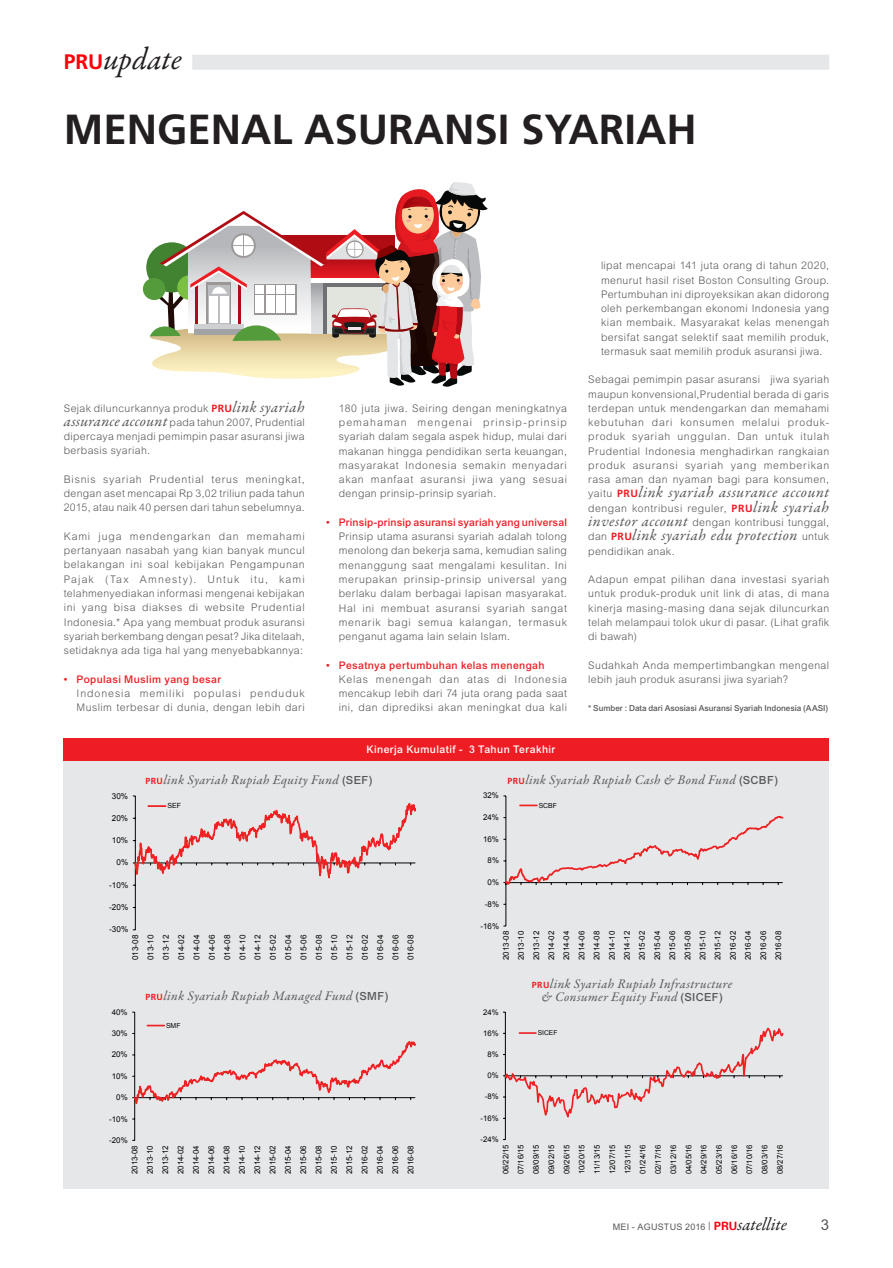
<style>
.page{position:relative;width:893px;height:1268px;background:#fff}
.page>*{position:absolute;margin:0;border:0;box-sizing:border-box;transform-origin:0 0}
.t1{font:700 42px "Frutiger LT Std";color:#231f20}
.t2{font:italic 31.5px "Garamond Premr Pro";letter-spacing:-.005em;color:#231f20}
.Body_Text_3_Kolom{font:italic 15.75px "Garamond Premr Pro";letter-spacing:.03em;color:#57585a}
.t3{font:15px "Arial MT Std";color:#57585a}
.Body_Text_3_Kolom-2{font:italic 13.2px "Garamond Premr Pro";letter-spacing:.03em;color:#57585a}
.Body_Text_3_Kolom-3{font:300 10.5px/14.2px "Arial MT Std";letter-spacing:.04em;color:#57585a;text-align:justify}
.t4{font:500 10.5px "Arial MT Std";letter-spacing:.025em;color:#ee1d23}
.Body_Text_3_Kolom-4{font:300 10.5px/14.2px "Arial MT Std";letter-spacing:.075em;color:#57585a}
.Body_Text_3_Kolom-5{font:500 10.5px "Arial MT Std";letter-spacing:.04em;color:#fff}
.t5{font:9px "Arial MT Std";letter-spacing:.03em;color:#57585a}
.Body_Text_1_Kolom{font:500 8.25px "Arial MT Std";letter-spacing:-.005em;color:#57585a}
.t6{font:8.1px/15.3px "Arial";color:#040503;text-align:justify}
.t7{font:7.95px/15.3px "Arial";color:#040503;text-align:justify}
.t8{font:7.8px/15.3px "Arial";color:#040503;text-align:justify}
.t9{font:7.05px "Arial";color:#040503}
.t10{font:6.9px "Arial";color:#040503}
.t11{font:6.75px "Arial";color:#040503}
.s1{font-family:"Frutiger LT Std";font-weight:700;font-style:normal;font-size:21px;color:#fe000b}
.s2{font-family:"Frutiger LT Std";font-weight:700;color:#ee1d23}
.s3{font-family:"Garamond Premr Pro";font-weight:400;font-style:italic;font-size:15.75px}
.s4{font-family:"Arial MT Std";font-weight:300;font-style:normal;font-size:10.5px}
.s5{font-family:"Frutiger LT Std";font-weight:700;font-style:normal;font-size:10.5px;color:#ee1d23}
.s6{font-family:"Frutiger LT Std";font-weight:700;font-style:normal;font-size:8.85px;color:#ee1d23}
.s7{font-family:"Arial MT Std";font-weight:500;font-style:normal;font-size:11.25px}
.s8{font-family:"Proxima Nova";font-size:12px}
.s9{font-family:"Univers";font-weight:700;font-size:12px;color:#fe000b}
.s10{font-family:"Garamond Premr Pro";font-style:italic;font-size:18px;color:#231f20}
</style>
<div class="page">
<div style="left:192px;top:55px;width:637px;height:15px;background:#e6e7e9"></div>
<svg style="left:142px;top:182px;width:346px;height:205px"></svg>
<div style="left:64px;top:760px;width:765px;height:428px;background:#e6e7e9"></div>
<div style="left:64px;top:738px;width:765px;height:22px;background:#ee1d23"></div>
<hr style="left:135px;top:795px;width:1px;height:134px;background:#040503">
<svg style="left:133px;top:795px;width:283px;height:115px"></svg>
<hr style="left:134px;top:1011px;width:1px;height:129px;background:#040503">
<svg style="left:132px;top:1024px;width:284px;height:86px"></svg>
<hr style="left:506px;top:795px;width:1px;height:130px;background:#040503">
<svg style="left:503px;top:814px;width:281px;height:73px"></svg>
<svg style="left:520px;top:804px;width:17px;height:2px"></svg>
<hr style="left:505px;top:1011px;width:1px;height:128px;background:#040503">
<svg style="left:503px;top:1019px;width:281px;height:104px"></svg>
<p class="t2" style="left:64px;top:40px;width:119px"><span class="s1">PRU</span>update</p>
<p class="t1" style="left:64px;top:104px;width:634px">MENGENAL ASURANSI SYARIAH</p>
<p class="Body_Text_3_Kolom-3" style="left:64px;top:401px;width:242px">Sejak diluncurkannya produk <span class="s2">PRU</span><span class="s3">link syariah assurance account</span> pada tahun 2007, Prudential dipercaya menjadi pemimpin pasar asuransi jiwa berbasis syariah.</p>
<p class="Body_Text_3_Kolom-3" style="left:64px;top:472px;width:242px">Bisnis syariah Prudential terus meningkat, dengan aset mencapai Rp 3,02 triliun pada tahun 2015, atau naik 40 persen dari tahun sebelumnya.</p>
<p class="Body_Text_3_Kolom-3" style="left:64px;top:529px;width:242px">Kami juga mendengarkan dan memahami pertanyaan nasabah yang kian banyak muncul belakangan ini soal kebijakan Pengampunan Pajak (Tax Amnesty). Untuk itu, kami telahmenyediakan informasi mengenai kebijakan ini yang bisa diakses di website Prudential Indonesia.* Apa yang membuat produk asuransi syariah berkembang dengan pesat? Jika ditelaah, setidaknya ada tiga hal yang menyebabkannya:</p>
<p class="t4" style="left:64px;top:672px;width:159px">• Populasi Muslim yang besar</p>
<p class="Body_Text_3_Kolom-4" style="left:77px;top:686px;width:230px">Indonesia memiliki populasi penduduk<br>Muslim terbesar di dunia, dengan lebih dari</p>
<p class="Body_Text_3_Kolom-3" style="left:339px;top:401px;width:230px">180 juta jiwa. Seiring dengan meningkatnya pemahaman mengenai prinsip-prinsip syariah dalam segala aspek hidup, mulai dari makanan hingga pendidikan serta keuangan, masyarakat Indonesia semakin menyadari akan manfaat asuransi jiwa yang sesuai dengan prinsip-prinsip syariah.</p>
<p class="t4" style="left:326px;top:516px;width:242px">• Prinsip-prinsip asuransi syariah yang universal</p>
<p class="Body_Text_3_Kolom-3" style="left:339px;top:529px;width:230px">Prinsip utama asuransi syariah adalah tolong menolong dan bekerja sama, kemudian saling menanggung saat mengalami kesulitan. Ini merupakan prinsip-prinsip universal yang berlaku dalam berbagai lapisan masyarakat.<br>Hal ini membuat asuransi syariah sangat menarik bagi semua kalangan, termasuk penganut agama lain selain Islam.</p>
<p class="t4" style="left:326px;top:658px;width:220px">• Pesatnya pertumbuhan kelas menengah</p>
<p class="Body_Text_3_Kolom-3" style="left:339px;top:671px;width:230px">Kelas menengah dan atas di Indonesia mencakup lebih dari 74 juta orang pada saat ini, dan diprediksi akan meningkat dua kali</p>
<p class="Body_Text_3_Kolom-3" style="left:601px;top:258px;width:230px">lipat mencapai 141 juta orang di tahun 2020, menurut hasil riset Boston Consulting Group.<br>Pertumbuhan ini diproyeksikan akan didorong oleh perkembangan ekonomi Indonesia yang kian membaik. Masyarakat kelas menengah bersifat sangat selektif saat memilih produk, termasuk saat memilih produk asuransi jiwa.</p>
<p class="Body_Text_3_Kolom-3" style="left:588px;top:372px;width:242px">Sebagai pemimpin pasar asuransi jiwa syariah maupun konvensional,Prudential berada di garis terdepan untuk mendengarkan dan memahami kebutuhan dari konsumen melalui produk&shy;produk syariah unggulan. Dan untuk itulah Prudential Indonesia menghadirkan rangkaian produk asuransi syariah yang memberikan rasa aman dan nyaman bagi para konsumen,</p>
<p class="Body_Text_3_Kolom" style="left:588px;top:482px;width:242px"><span class="s4">yaitu</span> <span class="s5">PRU</span>link syariah assurance account</p>
<p class="Body_Text_3_Kolom-3" style="left:588px;top:501px;width:242px">dengan kontribusi reguler, <span class="s2">PRU</span><span class="s3">link syariah investor account</span> dengan kontribusi tunggal,</p>
<p class="Body_Text_3_Kolom" style="left:588px;top:525px;width:242px"><span class="s4">dan</span> <span class="s5">PRU</span>link syariah edu protection <span class="s4">untuk</span></p>
<p class="Body_Text_3_Kolom-3" style="left:588px;top:543px;width:88px">pendidikan anak.</p>
<p class="Body_Text_3_Kolom-3" style="left:588px;top:572px;width:242px">Adapun empat pilihan dana investasi syariah untuk produk-produk unit link di atas, di mana kinerja masing-masing dana sejak diluncurkan telah melampaui tolok ukur di pasar. (Lihat grafik di bawah)</p>
<p class="Body_Text_3_Kolom-3" style="left:588px;top:657px;width:242px">Sudahkah Anda mempertimbangkan mengenal lebih jauh produk asuransi jiwa syariah?</p>
<p class="Body_Text_1_Kolom" style="left:588px;top:702px;width:241px">* Sumber : Data dari Asosiasi Asuransi Syariah Indonesia (AASI)</p>
<p class="Body_Text_3_Kolom-5" style="left:366px;top:743px;width:190px">Kinerja Kumulatif - 3 Tahun Terakhir</p>
<p class="Body_Text_3_Kolom-2" style="left:146px;top:771px;width:229px"><span class="s6">PRU</span>link Syariah Rupiah Equity Fund <span class="s7">(SEF)</span></p>
<p class="Body_Text_3_Kolom-2" style="left:507px;top:771px;width:272px"><span class="s6">PRU</span>link Syariah Rupiah Cash &amp; Bond Fund <span class="s7">(SCBF)</span></p>
<p class="t6" style="left:112px;top:788px;width:18px">30%</p>
<p class="t7" style="left:483px;top:787px;width:17px">32%</p>
<p class="t9" style="left:167px;top:801px;width:15px">SEF</p>
<p class="t10" style="left:539px;top:800px;width:20px">SCBF</p>
<p class="t6" style="left:112px;top:810px;width:18px">20%</p>
<p class="t7" style="left:483px;top:809px;width:17px">24%</p>
<p class="t6" style="left:112px;top:832px;width:18px">10%</p>
<p class="t7" style="left:483px;top:831px;width:17px">16%</p>
<p class="t6" style="left:116px;top:854px;width:13px">0%</p>
<p class="t7" style="left:488px;top:852px;width:13px">8%</p>
<p class="t6" style="left:109px;top:877px;width:21px">-10%</p>
<p class="t7" style="left:488px;top:874px;width:13px">0%</p>
<p class="t6" style="left:109px;top:899px;width:21px">-20%</p>
<p class="t7" style="left:485px;top:896px;width:16px">-8%</p>
<p class="t6" style="left:109px;top:921px;width:21px">-30%</p>
<p class="t6" style="left:128px;top:959px;width:27px;rotate:-90deg">013-08<br>013-10<br>013-12<br>014-02<br>014-04<br>014-06<br>014-08<br>014-10<br>014-12<br>015-02<br>015-04<br>015-06<br>015-08<br>015-10<br>015-12<br>016-02<br>016-04<br>016-06<br>016-08</p>
<p class="t7" style="left:481px;top:917px;width:20px">-16%</p>
<p class="t7" style="left:498px;top:959px;width:31px;rotate:-90deg">2013-08<br>2013-10<br>2013-12<br>2014-02<br>2014-04<br>2014-06<br>2014-08<br>2014-10<br>2014-12<br>2015-02<br>2015-04<br>2015-06<br>2015-08<br>2015-10<br>2015-12<br>2016-02<br>2016-04<br>2016-06<br>2016-08</p>
<p class="Body_Text_3_Kolom-2" style="left:146px;top:987px;width:244px"><span class="s6">PRU</span>link Syariah Rupiah Managed Fund <span class="s7">(SMF)</span></p>
<p class="Body_Text_3_Kolom-2" style="left:532px;top:974px;width:202px"><span class="s6">PRU</span>link Syariah Rupiah Infrastructure</p>
<p class="Body_Text_3_Kolom-2" style="left:541px;top:987px;width:183px">&amp; Consumer Equity Fund <span class="s7">(SICEF)</span></p>
<p class="t7" style="left:112px;top:1004px;width:17px">40%</p>
<p class="t8" style="left:483px;top:1003px;width:17px">24%</p>
<p class="t10" style="left:166px;top:1020px;width:16px">SMF</p>
<p class="t7" style="left:112px;top:1025px;width:17px">30%</p>
<p class="t8" style="left:483px;top:1025px;width:17px">16%</p>
<p class="t11" style="left:538px;top:1028px;width:21px">SICEF</p>
<p class="t7" style="left:112px;top:1046px;width:17px">20%</p>
<p class="t8" style="left:487px;top:1046px;width:13px">8%</p>
<p class="t7" style="left:112px;top:1068px;width:17px">10%</p>
<p class="t8" style="left:487px;top:1067px;width:13px">0%</p>
<p class="t7" style="left:116px;top:1089px;width:13px">0%</p>
<p class="t8" style="left:485px;top:1088px;width:15px">-8%</p>
<p class="t7" style="left:109px;top:1110px;width:20px">-10%</p>
<p class="t8" style="left:481px;top:1110px;width:20px">-16%</p>
<p class="t7" style="left:109px;top:1132px;width:20px">-20%</p>
<p class="t7" style="left:127px;top:1173px;width:31px;rotate:-90deg">2013-08<br>2013-10<br>2013-12<br>2014-02<br>2014-04<br>2014-06<br>2014-08<br>2014-10<br>2014-12<br>2015-02<br>2015-04<br>2015-06<br>2015-08<br>2015-10<br>2015-12<br>2016-02<br>2016-04<br>2016-06<br>2016-08</p>
<p class="t8" style="left:481px;top:1131px;width:20px">-24%</p>
<p class="t8" style="left:498px;top:1174px;width:32px;rotate:-90deg">06/22/15<br>07/16/15<br>08/09/15<br>09/02/15<br>09/26/15<br>10/20/15<br>11/13/15<br>12/07/15<br>12/31/15<br>01/24/16<br>02/17/16<br>03/12/16<br>04/05/16<br>04/29/16<br>05/23/16<br>06/16/16<br>07/10/16<br>08/03/16<br>08/27/16</p>
<p class="t5" style="left:613px;top:1220px;width:176px">MEI - AGUSTUS 2016 <span class="s8">|</span> <span class="s9">PRU</span><span class="s10">satellite</span></p>
<p class="t3" style="left:821px;top:1215px;width:10px">3</p>
</div>
